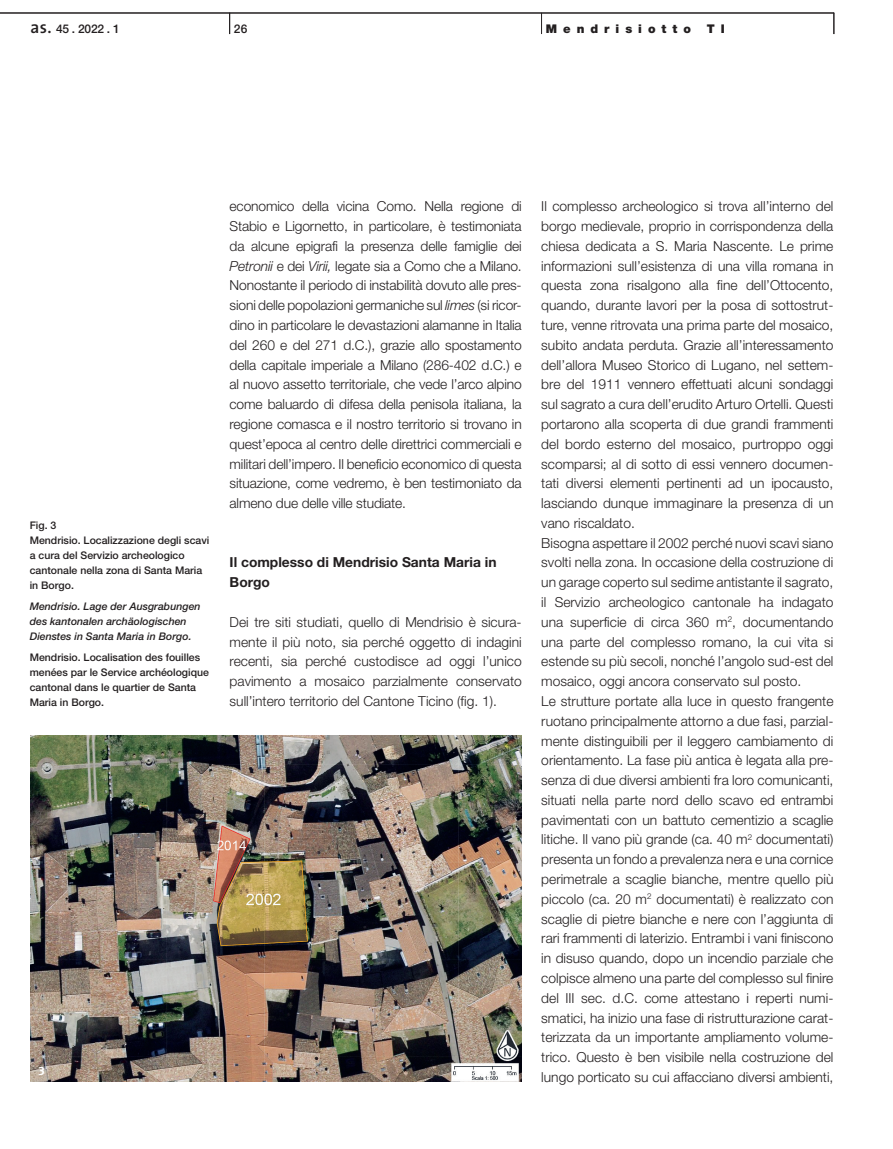
<style>
.page{position:relative;width:893px;height:1149px;background:#fff}
.page>*{position:absolute;margin:0;border:0;box-sizing:border-box;transform-origin:0 0}
.TEXTE-It-9_2{font:300 13.8px/19.8px "Helvetica Neue LT Std";color:#231f20;text-align:justify}
.TEXTE-titre-1{font:700 13.8px/19.8px "Helvetica Neue LT Std";color:#231f20}
.t1{font:500 12px "Helvetica Neue LT Std";letter-spacing:-.02em;color:#231f20}
.t2{font:900 12px "Helvetica Neue LT Std";letter-spacing:.5em;color:#231f20}
.No_PHOTO{font:700 12px "Meta Plus";color:#fff}
.LEGENDES-fr{font:500 10.5px/15px "Helvetica Neue LT Std";color:#231f20}
.LEGENDE-It{font:500 10.5px/15px "Helvetica Neue LT Std";color:#231f20}
.LEGENDE-de{font:italic 500 10.5px/15px "Helvetica Neue LT Std";color:#231f20}
.s1{font-family:"The Sans";font-weight:600;font-size:17.25px}
.s2{font-style:italic}
</style>
<div class="page">
<hr style="left:0;top:13px;width:834px;height:1px;background:#231f20">
<svg style="left:229px;top:14px;width:1px;height:20px"></svg>
<svg style="left:541px;top:14px;width:1px;height:20px"></svg>
<svg style="left:834px;top:13px;width:1px;height:21px"></svg>
<img style="left:30px;top:735px;width:492px;height:346px">
<p class="t1" style="left:30px;top:22px;width:91px"><span class="s1">as.</span> 45 . 2022 . 1</p>
<p class="t1" style="left:234px;top:22px;width:15px">26</p>
<p class="t2" style="left:546px;top:22px;width:147px">Mendrisiotto</p>
<p class="t2" style="left:707px;top:22px;width:20px">T I</p>
<p class="LEGENDE-It" style="left:30px;top:517px;width:28px">Fig. 3</p>
<p class="LEGENDE-It" style="left:30px;top:532px;width:181px">Mendrisio. Localizzazione degli scavi a cura del Servizio archeologico cantonale nella zona di Santa Maria in Borgo.</p>
<p class="LEGENDE-de" style="left:30px;top:598px;width:172px">Mendrisio. Lage der Ausgrabungen des kantonalen archäologischen<br>Dienstes in Santa Maria in Borgo.</p>
<p class="LEGENDES-fr" style="left:30px;top:649px;width:181px">Mendrisio. Localisation des fouilles menées par le Service archéologique cantonal dans le quartier de Santa<br>Maria in Borgo.</p>
<p class="No_PHOTO" style="left:39px;top:1061px;width:8px">3</p>
<p class="TEXTE-It-9_2" style="left:230px;top:196px;width:294px">economico della vicina Como. Nella regione di Stabio e Ligornetto, in particolare, è testimoniata da alcune epigrafi la presenza delle famiglie dei <span class="s2">Petronii</span> e dei <span class="s2">Virii,</span> legate sia a Como che a Milano.<br>Nonostante il periodo di instabilità dovuto alle pres&shy;sioni delle popolazioni germaniche sul <span class="s2">limes</span> (si ricor&shy;dino in particolare le devastazioni alamanne in Italia del 260 e del 271 d.C.), grazie allo spostamento della capitale imperiale a Milano (286-402 d.C.) e al nuovo assetto territoriale, che vede l’arco alpino come baluardo di difesa della penisola italiana, la regione comasca e il nostro territorio si trovano in quest’epoca al centro delle direttrici commerciali e militari dell’impero. Il beneficio economico di questa situazione, come vedremo, è ben testimoniato da almeno due delle ville studiate.</p>
<p class="TEXTE-titre-1" style="left:230px;top:552px;width:268px">Il complesso di Mendrisio Santa Maria in<br>Borgo</p>
<p class="TEXTE-It-9_2" style="left:230px;top:611px;width:294px">Dei tre siti studiati, quello di Mendrisio è sicura&shy;mente il più noto, sia perché oggetto di indagini recenti, sia perché custodisce ad oggi l’unico pavimento a mosaico parzialmente conservato sull’intero territorio del Cantone Ticino (fig. 1).</p>
<p class="TEXTE-It-9_2" style="left:541px;top:196px;width:294px">Il complesso archeologico si trova all’interno del borgo medievale, proprio in corrispondenza della chiesa dedicata a S. Maria Nascente. Le prime informazioni sull’esistenza di una villa romana in questa zona risalgono alla fine dell’Ottocento, quando, durante lavori per la posa di sottostrut&shy;ture, venne ritrovata una prima parte del mosaico, subito andata perduta. Grazie all’interessamento dell’allora Museo Storico di Lugano, nel settem&shy;bre del 1911 vennero effettuati alcuni sondaggi sul sagrato a cura dell’erudito Arturo Ortelli. Questi portarono alla scoperta di due grandi frammenti del bordo esterno del mosaico, purtroppo oggi scomparsi; al di sotto di essi vennero documen&shy;tati diversi elementi pertinenti ad un ipocausto, lasciando dunque immaginare la presenza di un vano riscaldato.</p>
<p class="TEXTE-It-9_2" style="left:541px;top:532px;width:294px">Bisogna aspettare il 2002 perché nuovi scavi siano svolti nella zona. In occasione della costruzione di un garage coperto sul sedime antistante il sagrato, il Servizio archeologico cantonale ha indagato una superficie di circa 360 m<sup>2</sup>, documentando una parte del complesso romano, la cui vita si estende su più secoli, nonché l’angolo sud-est del mosaico, oggi ancora conservato sul posto.</p>
<p class="TEXTE-It-9_2" style="left:541px;top:690px;width:294px">Le strutture portate alla luce in questo frangente ruotano principalmente attorno a due fasi, parzial&shy;mente distinguibili per il leggero cambiamento di orientamento. La fase più antica è legata alla pre&shy;senza di due diversi ambienti fra loro comunicanti, situati nella parte nord dello scavo ed entrambi pavimentati con un battuto cementizio a scaglie litiche. Il vano più grande (ca. 40 m<sup>2</sup> documentati) presenta un fondo a prevalenza nera e una cornice perimetrale a scaglie bianche, mentre quello più piccolo (ca. 20 m<sup>2</sup> documentati) è realizzato con scaglie di pietre bianche e nere con l’aggiunta di rari frammenti di laterizio. Entrambi i vani finiscono in disuso quando, dopo un incendio parziale che colpisce almeno una parte del complesso sul finire del III sec. d.C. come attestano i reperti numi&shy;smatici, ha inizio una fase di ristrutturazione carat&shy;terizzata da un importante ampliamento volume&shy;trico. Questo è ben visibile nella costruzione del lungo porticato su cui affacciano diversi ambienti,</p>
</div>
